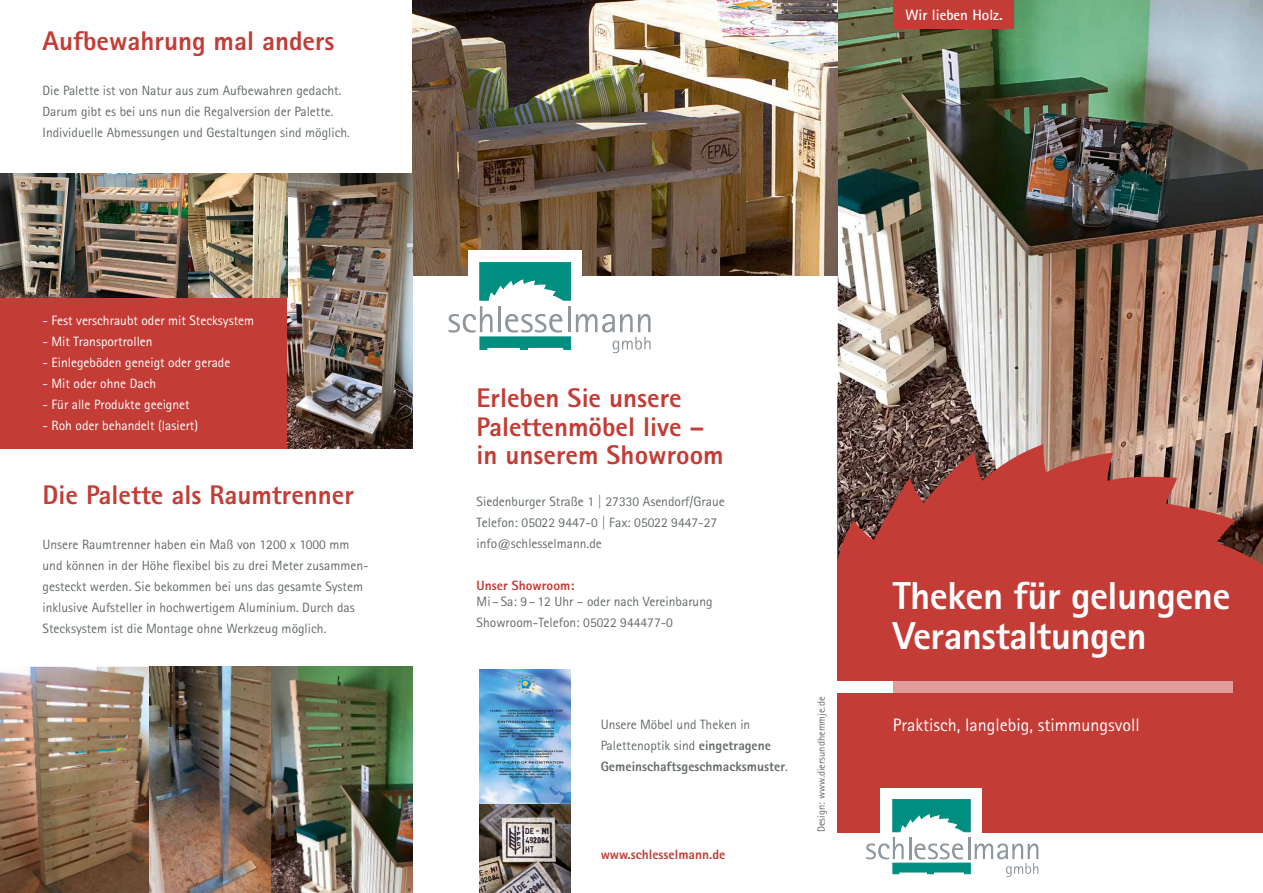
<style>
.page{position:relative;width:1263px;height:893px;background:#fff}
.page>*{position:absolute;margin:0;border:0;box-sizing:border-box;transform-origin:0 0}
.t1{font:800 39px/40.5px "AT Rotis Sans Serif";letter-spacing:-.015em;color:#fff}
.t2{font:800 27px/28.5px "AT Rotis Sans Serif";color:#c33c36}
.t3{font:18px "AT Rotis Sans Serif";color:#fff}
.t4{font:700 15px "AT Rotis Sans Serif";color:#fff}
.t5{font:13.5px/21px "AT Rotis Sans Serif";color:#656b6d}
.t6{font:13.5px "AT Rotis Sans Serif";color:#fff}
.t7{font:800 13.5px/21px "AT Rotis Sans Serif";color:#656b6d}
.t8{font:800 13.5px "AT Rotis Sans Serif";color:#c33c36}
.t9{font:10.5px "AT Rotis Sans Serif";color:#656b6d}
.s1{font-weight:400}
</style>
<div class="page">
<div style="left:838px;top:396px;width:425px;height:436px;background:#c33c36"></div>
<div style="left:880px;top:788px;width:102px;height:51px;background:#fff"></div>
<svg style="left:866px;top:799px;width:172px;height:78px"></svg>
<div style="left:838px;top:681px;width:55px;height:11px;background:#fff"></div>
<div style="left:893px;top:681px;width:340px;height:11px;background:#e09d9a"></div>
<img style="left:838px;top:0;width:425px;height:565px">
<div style="left:893px;top:0;width:121px;height:29px;background:#c33c36"></div>
<img style="left:412px;top:0;width:426px;height:275px">
<div style="left:468px;top:250px;width:113px;height:72px;background:#fff"></div>
<svg style="left:479px;top:262px;width:92px;height:38px"></svg>
<svg style="left:449px;top:306px;width:202px;height:47px"></svg>
<img style="left:480px;top:669px;width:91px;height:224px">
<div style="left:0;top:297px;width:75px;height:152px;background:#c33c36"></div>
<div style="left:43px;top:297px;width:245px;height:152px;background:#c33c36"></div>
<img style="left:0;top:667px;width:149px;height:226px">
<img style="left:288px;top:173px;width:124px;height:276px">
<img style="left:0;top:173px;width:288px;height:124px">
<img style="left:271px;top:667px;width:141px;height:226px">
<img style="left:149px;top:667px;width:122px;height:226px">
<h2 class="t2" style="left:43px;top:26px;width:293px">Aufbewahrung mal anders</h2>
<p class="t5" style="left:43px;top:80px;width:309px">Die Palette ist von Natur aus zum Aufbewahren gedacht.<br>Darum gibt es bei uns nun die Regalversion der Palette.<br>Individuelle Abmessungen und Gestaltungen sind möglich.</p>
<p class="t6" style="left:43px;top:312px;width:213px">- Fest verschraubt oder mit Stecksystem</p>
<p class="t6" style="left:43px;top:333px;width:112px">- Mit Transportrollen</p>
<p class="t6" style="left:43px;top:354px;width:189px">- Einlegeböden geneigt oder gerade</p>
<p class="t6" style="left:43px;top:375px;width:115px">- Mit oder ohne Dach</p>
<p class="t6" style="left:43px;top:396px;width:149px">- Für alle Produkte geeignet</p>
<p class="t6" style="left:43px;top:417px;width:157px">- Roh oder behandelt (lasiert)</p>
<h2 class="t2" style="left:43px;top:480px;width:313px">Die Palette als Raumtrenner</h2>
<p class="t5" style="left:43px;top:534px;width:328px">Unsere Raumtrenner haben ein Maß von 1200 x 1000 mm und können in der Höhe flexibel bis zu drei Meter zusammen&shy;gesteckt werden. Sie bekommen bei uns das gesamte System inklusive Aufsteller in hochwertigem Aluminium. Durch das Stecksystem ist die Montage ohne Werkzeug möglich.</p>
<p class="t4" style="left:905px;top:5px;width:99px">Wir lieben Holz.</p>
<h2 class="t2" style="left:477px;top:383px;width:249px">Erleben Sie unsere<br>Palettenmöbel live – in unserem Showroom</h2>
<p class="t5" style="left:477px;top:491px;width:250px">Siedenburger Straße 1 | 27330 Asendorf/Graue<br>Telefon: 05022 9447-0 | Fax: 05022 9447-27 info@schlesselmann.de</p>
<p class="t8" style="left:477px;top:577px;width:99px">Unser Showroom:</p>
<p class="t5" style="left:477px;top:591px;width:237px">Mi –Sa: 9–12 Uhr – oder nach Vereinbarung<br>Showroom-Telefon: 05022 944477-0</p>
<p class="t7" style="left:601px;top:713px;width:189px"><span class="s1">Unsere Möbel und Theken in<br>Palettenoptik sind</span> eingetragene<br>Gemeinschaftsgeschmacksmuster<span class="s1">.</span></p>
<p class="t8" style="left:601px;top:846px;width:126px">www.schlesselmann.de</p>
<p class="t9" style="left:815px;top:832px;width:137px;rotate:-90deg">Design: www.diersundhemmje.de</p>
<h1 class="t1" style="left:893px;top:575px;width:339px">Theken für gelungene<br>Veranstaltungen</h1>
<h3 class="t3" style="left:893px;top:714px;width:248px">Praktisch, langlebig, stimmungsvoll</h3>
</div>
